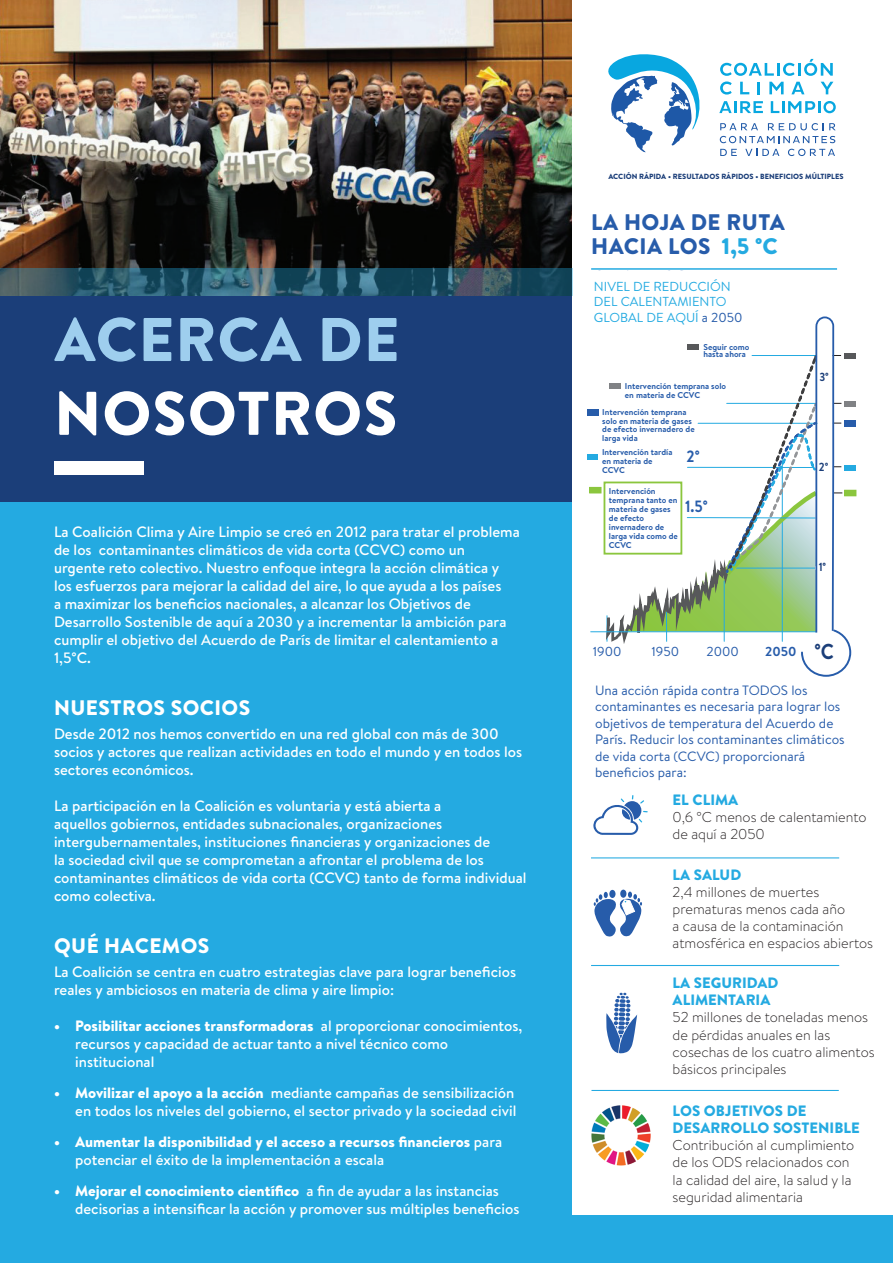
<style>
.page{position:relative;width:893px;height:1263px;background:#fff}
.page>*{position:absolute;margin:0;border:0;box-sizing:border-box;transform-origin:0 0}
.t1{font:900 61.5px "Brandon Text";letter-spacing:.02em;color:#9eceee}
.t2{font:900 61.5px "Brandon Text";letter-spacing:.02em;color:#fff}
.t3{font:900 22.5px/24px "Brandon Text";letter-spacing:.02em;color:#275caa}
.t4{font:700 21.6px "Brandon Text";color:#1b3e79;scale:.88 1}
.t5{font:900 21px "Brandon Text";letter-spacing:.02em;color:#fff}
.t6{font:700 18.3px/21.9px "Brandon Text";color:#275caa}
.t7{font:700 16.35px "Brandon Text";color:#275caa;scale:.9 1}
.t8{font:500 15px/18px "Brandon Text";color:#fff}
.t9{font:900 15px/18px "Brandon Text";color:#fff}
.t10{font:900 15px/17.1px "Brandon Text";color:#24aae1}
.t11{font:300 14.25px/17.1px "Brandon Text";color:#231f20}
.t12{font:13.5px/16.5px "Brandon Text";color:#275caa}
.t13{font:13.05px/15.6px "Brandon Text";color:#24aae1}
.t14{font:13.05px "Brandon Text";color:#275caa}
.t15{font:700 13.05px "Brandon Text";color:#275caa}
.t16{font:700 11.7px "Brandon Text";color:#1b3e79;scale:.9 1}
.t17{font:700 8.4px/9.1px "Brandon Text";color:#275caa}
.t18{font:900 7.5px "Brandon Text";color:#1b3e79}
.s1{font-weight:900}
.s2{font-weight:500}
.s3{color:#275caa}
.s4{color:#24aae1}
</style>
<div class="page">
<div style="left:0;top:293px;width:572px;height:970px;background:#24aae1"></div>
<div style="left:0;top:293px;width:572px;height:209px;background:#1b3e79"></div>
<div style="left:0;top:1215px;width:893px;height:48px;background:#24aae1"></div>
<svg style="left:608px;top:54px;width:92px;height:98px"></svg>
<svg style="left:720px;top:59px;width:113px;height:17px"></svg>
<svg style="left:720px;top:82px;width:12px;height:13px"></svg>
<svg style="left:740px;top:82px;width:9px;height:12px"></svg>
<svg style="left:757px;top:82px;width:3px;height:12px"></svg>
<svg style="left:769px;top:82px;width:15px;height:12px"></svg>
<svg style="left:791px;top:82px;width:13px;height:12px"></svg>
<svg style="left:821px;top:82px;width:12px;height:12px"></svg>
<svg style="left:719px;top:101px;width:44px;height:12px"></svg>
<svg style="left:771px;top:101px;width:65px;height:12px"></svg>
<svg style="left:720px;top:123px;width:38px;height:7px"></svg>
<svg style="left:768px;top:123px;width:67px;height:7px"></svg>
<svg style="left:720px;top:136px;width:115px;height:7px"></svg>
<svg style="left:720px;top:149px;width:17px;height:7px"></svg>
<svg style="left:745px;top:149px;width:34px;height:7px"></svg>
<svg style="left:788px;top:149px;width:47px;height:7px"></svg>
<img style="left:0;top:0;width:572px;height:269px">
<svg style="left:593px;top:795px;width:55px;height:40px"></svg>
<hr style="left:591px;top:857px;width:248px;height:1px;background:#24aae1">
<hr style="left:591px;top:965px;width:248px;height:1px;background:#24aae1">
<svg style="left:606px;top:993px;width:31px;height:61px"></svg>
<img style="left:590px;top:1105px;width:61px;height:61px;border-radius:31px">
<hr style="left:591px;top:1090px;width:248px;height:1px;background:#24aae1">
<div style="left:620px;top:890px;width:6px;height:8px;background:#275caa;border-radius:50%"></div>
<svg style="left:594px;top:891px;width:48px;height:46px"></svg>
<svg style="left:0;top:269px;width:573px;height:27px;background:#2c5768"></svg>
<div style="left:54px;top:461px;width:90px;height:13px;background:#fff"></div>
<div style="left:844px;top:353px;width:12px;height:5px;background:#57585a"></div>
<div style="left:844px;top:401px;width:12px;height:5px;background:#808285"></div>
<div style="left:845px;top:420px;width:11px;height:6px;background:#275caa"></div>
<div style="left:845px;top:490px;width:11px;height:6px;background:#8bc63e"></div>
<div style="left:845px;top:465px;width:11px;height:5px;background:#24aae1"></div>
<hr style="left:591px;top:631px;width:225px;height:1px;background:#24aae1">
<div style="left:590px;top:487px;width:11px;height:6px;background:#8bc63e"></div>
<div style="left:589px;top:487px;width:12px;height:6px;border:1px solid #8bc63e"></div>
<div style="left:587px;top:454px;width:10px;height:6px;background:#24aae1"></div>
<div style="left:587px;top:410px;width:11px;height:6px;background:#275caa"></div>
<svg style="left:604px;top:316px;width:248px;height:361px"></svg>
<hr style="left:591px;top:268px;width:246px;height:2px;background:#24aae1">
<h1 class="t1" style="left:54px;top:296px;width:346px">ACERCA DE</h1>
<h1 class="t2" style="left:54px;top:370px;width:344px">NOSOTROS</h1>
<p class="t8" style="left:54px;top:522px;width:467px">La Coalición Clima y Aire Limpio se creó en 2012 para tratar el problema de los contaminantes climáticos de vida corta (CCVC) como un urgente reto colectivo. Nuestro enfoque integra la acción climática y los esfuerzos para mejorar la calidad del aire, lo que ayuda a los países<br>a maximizar los beneficios nacionales, a alcanzar los Objetivos de Desarrollo Sostenible de aquí a 2030 y a incrementar la ambición para cumplir el objetivo del Acuerdo de París de limitar el calentamiento a 1,5°C.</p>
<h3 class="t5" style="left:54px;top:693px;width:198px">NUESTROS SOCIOS</h3>
<p class="t8" style="left:54px;top:725px;width:470px">Desde 2012 nos hemos convertido en una red global con más de 300 socios y actores que realizan actividades en todo el mundo y en todos los sectores económicos.</p>
<p class="t8" style="left:54px;top:797px;width:474px">La participación en la Coalición es voluntaria y está abierta a<br>aquellos gobiernos, entidades subnacionales, organizaciones intergubernamentales, instituciones financieras y organizaciones de<br>la sociedad civil que se comprometan a afrontar el problema de los contaminantes climáticos de vida corta (CCVC) tanto de forma individual como colectiva.</p>
<h3 class="t5" style="left:54px;top:931px;width:157px">QUÉ HACEMOS</h3>
<p class="t8" style="left:54px;top:963px;width:464px">La Coalición se centra en cuatro estrategias clave para lograr beneficios reales y ambiciosos en materia de clima y aire limpio:</p>
<p class="t8" style="left:75px;top:1017px;width:449px;text-indent:-21px"><span class="s1">• Posibilitar acciones transformadoras</span> al proporcionar conocimientos, recursos y capacidad de actuar tanto a nivel técnico como institucional</p>
<p class="t8" style="left:54px;top:1083px;width:464px;text-align:right"><span class="s1">• Movilizar el apoyo a la acción</span> mediante campañas de sensibilización en todos los niveles del gobierno, el sector privado y la sociedad civil</p>
<p class="t9" style="left:75px;top:1132px;width:429px;text-indent:-21px">• Aumentar la disponibilidad y el acceso a recursos financieros <span class="s2">para potenciar el éxito de la implementación a escala</span></p>
<p class="t8" style="left:75px;top:1181px;width:446px;text-indent:-21px"><span class="s1">• Mejorar el conocimiento científico</span> a fin de ayudar a las instancias decisorias a intensificar la acción y promover sus múltiples beneficios</p>
<p class="t18" style="left:608px;top:171px;width:237px">ACCIÓN RÁPIDA • RESULTADOS RÁPIDOS • BENEFICIOS MÚLTIPLES</p>
<p class="t6" style="left:592px;top:208px;width:224px">HOJAS DE RUTA DE<br>MITIGACIÓN DEL CAMBIO</p>
<p class="t13" style="left:594px;top:278px;width:150px">NIVEL DE REDUCCIÓN<br>DEL CALENTAMIENTO<br>GLOBAL DE AQUÍ <span class="s3">a 2050</span></p>
<h2 class="t3" style="left:591px;top:210px;width:195px">LA HOJA DE RUTA<br>HACIA LOS <span class="s4">1,5 °C</span></h2>
<p class="t17" style="left:703px;top:343px;width:47px;line-height:7.2px">Seguir como hasta ahora</p>
<p class="t17" style="left:625px;top:381px;width:103px">Intervención temprana solo en materia de CCVC</p>
<p class="t17" style="left:602px;top:408px;width:94px;line-height:8.4px">Intervención temprana solo en materia de gases de efecto invernadero de larga vida</p>
<p class="t17" style="left:602px;top:448px;width:72px">Intervención tardía en materia de<br>CCVC</p>
<p class="t7" style="left:686px;top:444px;width:16px">2°</p>
<p class="t17" style="left:609px;top:486px;width:71px">Intervención temprana tanto en materia de gases de efecto invernadero de larga vida como de<br>CCVC</p>
<p class="t7" style="left:685px;top:495px;width:27px">1.5°</p>
<p class="t16" style="left:819px;top:368px;width:12px">3°</p>
<p class="t16" style="left:819px;top:459px;width:12px">2°</p>
<p class="t16" style="left:819px;top:559px;width:10px">1°</p>
<p class="t14" style="left:593px;top:642px;width:30px">1900</p>
<p class="t14" style="left:651px;top:643px;width:29px">1950</p>
<p class="t14" style="left:706px;top:643px;width:34px">2000</p>
<p class="t15" style="left:765px;top:642px;width:33px">2050</p>
<h3 class="t4" style="left:814px;top:636px;width:24px">°C</h3>
<p class="t12" style="left:595px;top:681px;width:251px">Una acción rápida contra TODOS los contaminantes es necesaria para lograr los objetivos de temperatura del Acuerdo de París. Reducir los contaminantes climáticos de vida corta (CCVC) proporcionará beneficios para:</p>
<p class="t10" style="left:673px;top:791px;width:67px">EL CLIMA</p>
<p class="t11" style="left:673px;top:808px;width:195px">0,6 °C menos de calentamiento de aquí a 2050</p>
<p class="t10" style="left:673px;top:866px;width:70px">LA SALUD</p>
<p class="t11" style="left:673px;top:883px;width:202px">2,4 millones de muertes prematuras menos cada año<br>a causa de la contaminación atmosférica en espacios abiertos</p>
<p class="t10" style="left:673px;top:974px;width:107px">LA SEGURIDAD<br>ALIMENTARIA</p>
<p class="t11" style="left:673px;top:1008px;width:204px">52 millones de toneladas menos de pérdidas anuales en las cosechas de los cuatro alimentos básicos principales</p>
<p class="t10" style="left:673px;top:1102px;width:189px">LOS OBJETIVOS DE<br>DESARROLLO SOSTENIBLE</p>
<p class="t11" style="left:673px;top:1136px;width:183px">Contribución al cumplimiento de los ODS relacionados con la calidad del aire, la salud y la seguridad alimentaria</p>
</div>
